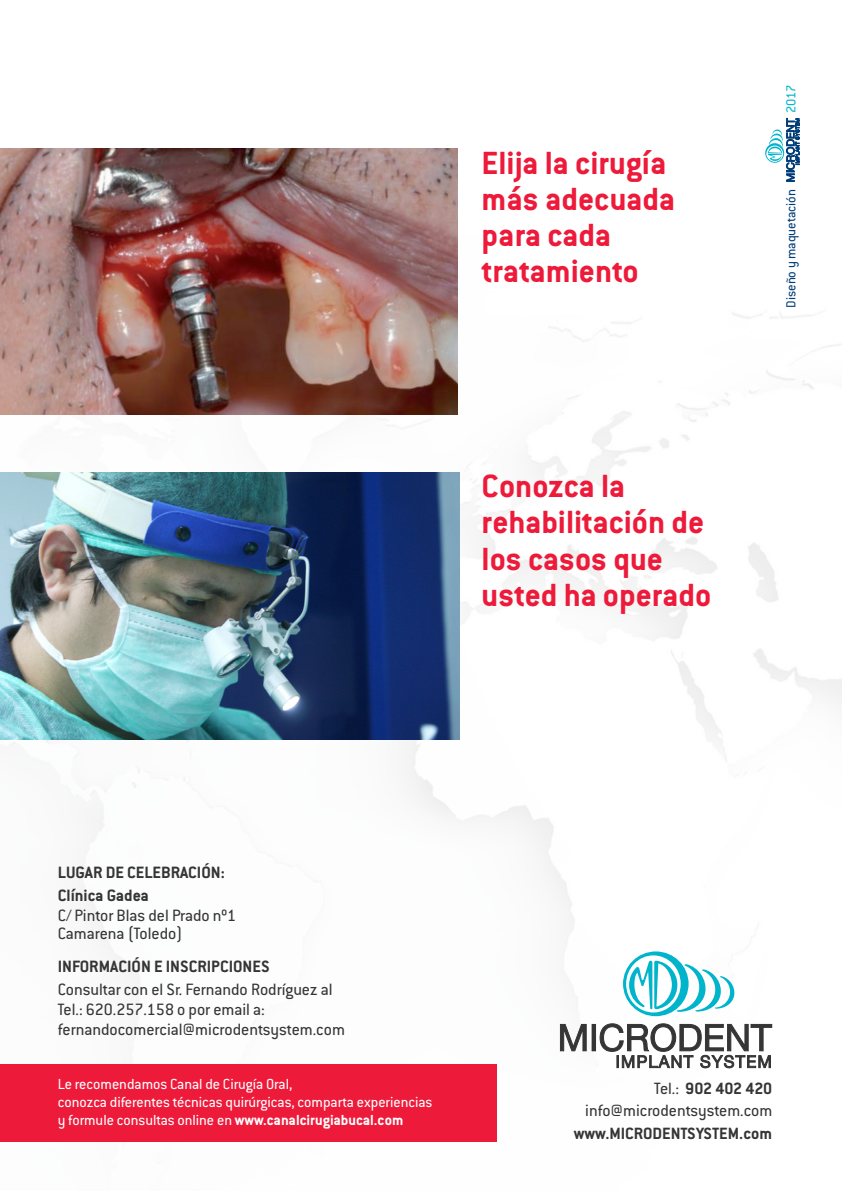
<style>
.page{position:relative;width:842px;height:1191px;background:#fff}
.page>*{position:absolute;margin:0;border:0;box-sizing:border-box;transform-origin:0 0}
.t1{font:700 35.2px/36px "Conduit ITC Std";color:#ed1a3a}
.t2{font:18px "Conduit ITC Std";color:#363536}
.t3{font:700 18px "Conduit ITC Std";color:#363536}
.t4{font:16px/18px "Conduit ITC Std";color:#fff}
.t5{font:14.4px "Conduit ITC Std";color:#003d78}
.t6{font:14.4px "Conduit ITC Std";color:#00b5cb}
.s1{font-weight:700}
.s2{font-weight:400}
</style>
<div class="page">
<img style="left:0;top:312px;width:841px;height:830px">
<div style="left:0;top:1064px;width:497px;height:77px;background:#ed1a3a"></div>
<svg style="left:765px;top:118px;width:34px;height:63px"></svg>
<hr style="left:841px;top:1096px;width:1px;height:45px;background:#ed1a3a">
<img style="left:0;top:472px;width:460px;height:267px">
<img style="left:0;top:148px;width:458px;height:267px">
<svg style="left:560px;top:1024px;width:26px;height:27px"></svg>
<div style="left:592px;top:1024px;width:4px;height:27px;border:1px solid #363536"></div>
<svg style="left:600px;top:1023px;width:172px;height:45px"></svg>
<svg style="left:623px;top:951px;width:112px;height:65px"></svg>
<img style="left:841px;top:679px;width:1px;height:26px">
<p class="t1" style="left:482px;top:143px;width:186px">Elija la cirugía</p>
<p class="t1" style="left:482px;top:179px;width:195px">más adecuada para cada</p>
<p class="t1" style="left:482px;top:251px;width:159px">tratamiento</p>
<p class="t1" style="left:482px;top:467px;width:145px">Conozca la</p>
<p class="t1" style="left:482px;top:503px;width:224px">rehabilitación de los casos que</p>
<p class="t1" style="left:482px;top:575px;width:231px">usted ha operado</p>
<p class="t6" style="left:782px;top:113px;width:30px;rotate:-90deg">2017</p>
<p class="t5" style="left:782px;top:308px;width:120px;rotate:-90deg">Diseño y maquetación</p>
<p class="t3" style="left:58px;top:861px;width:169px">LUGAR DE CELEBRACIÓN:</p>
<p class="t3" style="left:58px;top:884px;width:93px">Clínica Gadea</p>
<p class="t2" style="left:58px;top:904px;width:180px">C/ Pintor Blas del Prado nº1</p>
<p class="t2" style="left:58px;top:922px;width:126px">Camarena (Toledo)</p>
<p class="t3" style="left:58px;top:955px;width:213px">INFORMACIÓN E INSCRIPCIONES</p>
<p class="t2" style="left:58px;top:978px;width:276px">Consultar con el Sr. Fernando Rodríguez al</p>
<p class="t2" style="left:58px;top:998px;width:208px">Tel.: 620.257.158 o por email a:</p>
<p class="t2" style="left:58px;top:1018px;width:289px">fernandocomercial@microdentsystem.com</p>
<p class="t4" style="left:58px;top:1074px;width:236px">Le recomendamos Canal de Cirugía Oral,</p>
<p class="t4" style="left:58px;top:1092px;width:376px">conozca diferentes técnicas quirúrgicas, comparta experiencias y formule consultas online en <span class="s1">www.canalcirugiabucal.com</span></p>
<p class="t3" style="left:654px;top:1077px;width:119px"><span class="s2">Tel.:</span> 902 402 420</p>
<p class="t2" style="left:585px;top:1099px;width:188px">info@microdentsystem.com</p>
<p class="t3" style="left:574px;top:1122px;width:200px">www.MICRODENTSYSTEM.com</p>
</div>
